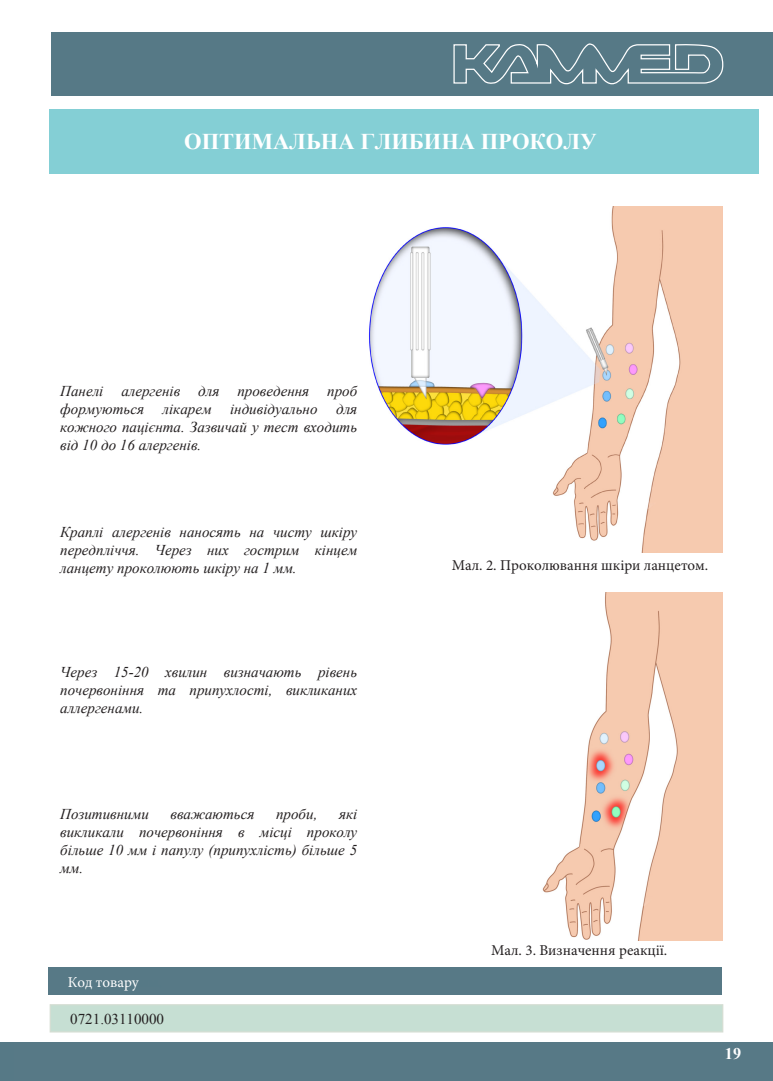
<style>
.page{position:relative;width:773px;height:1081px;background:#fff}
.page>*{position:absolute;margin:0;border:0;box-sizing:border-box;transform-origin:0 0}
.t1{font:700 22.5px "Times New Roman";color:#fff}
.t2{font:700 16.25px "Times New Roman";color:#fff}
.курсив_1{font:italic 15px/18px "Times New Roman";color:#231f20;text-align:justify}
.рис_1{font:15px "Minion Pro";color:#231f20}
.t3{font:15px "Times New Roman";color:#231f20}
.t4{font:15px "Minion Pro";color:#fff}
.s1{color:#567986}
</style>
<div class="page">
<div style="left:0;top:1042px;width:14px;height:39px;background:#567986"></div>
<div style="left:14px;top:1042px;width:758px;height:39px;background:#577986"></div>
<img style="left:542px;top:592px;width:180px;height:349px">
<img style="left:369px;top:207px;width:353px;height:346px">
<div style="left:50px;top:109px;width:708px;height:65px;background:#84cfd5"></div>
<div style="left:50px;top:1004px;width:673px;height:28px;background:#c6dfd3;border:1px solid #d4ddd2"></div>
<div style="left:48px;top:967px;width:674px;height:27px;background:#577986"></div>
<div style="left:52px;top:32px;width:720px;height:64px;background:#567986"></div>
<svg style="left:453px;top:43px;width:270px;height:42px"></svg>
<p class="t1" style="left:184px;top:126px;width:414px">ОПТИМАЛЬНА ГЛИБИНА ПРОКОЛУ</p>
<p class="курсив_1" style="left:60px;top:382px;width:298px">Панелі алергенів для проведення проб формуються лікарем індивідуально для кожного пацієнта. Зазвичай у тест входить від 10 до 16 алергенів.</p>
<p class="курсив_1" style="left:60px;top:523px;width:298px">Краплі алергенів наносять на чисту шкіру передпліччя. Через них гострим кінцем ланцету проколюють шкіру на 1 мм.</p>
<p class="курсив_1" style="left:60px;top:662px;width:298px">Через 15-20 хвилин визначають рівень почервоніння та припухлості, викликаних аллергенами.</p>
<p class="курсив_1" style="left:60px;top:804px;width:90px">Позитивними</p>
<p class="курсив_1" style="left:170px;top:804px;width:85px">вважаються</p>
<p class="курсив_1" style="left:276px;top:804px;width:43px">проби,</p>
<p class="курсив_1" style="left:60px;top:804px;width:298px;text-indent:279px">які викликали почервоніння в місці проколу більше 10 мм і папулу (припухлість) більше 5 мм.</p>
<p class="t4" style="left:68px;top:971px;width:95px">Код товару<span class="s1">мм.</span></p>
<p class="t3" style="left:70px;top:1008px;width:95px">0721.03110000</p>
<p class="рис_1" style="left:452px;top:555px;width:258px">Мал. 2. Проколювання шкіри ланцетом.</p>
<p class="рис_1" style="left:491px;top:940px;width:177px">Мал. 3. Визначення реакції.</p>
<p class="t2" style="left:724px;top:1041px;width:18px">19</p>
</div>
